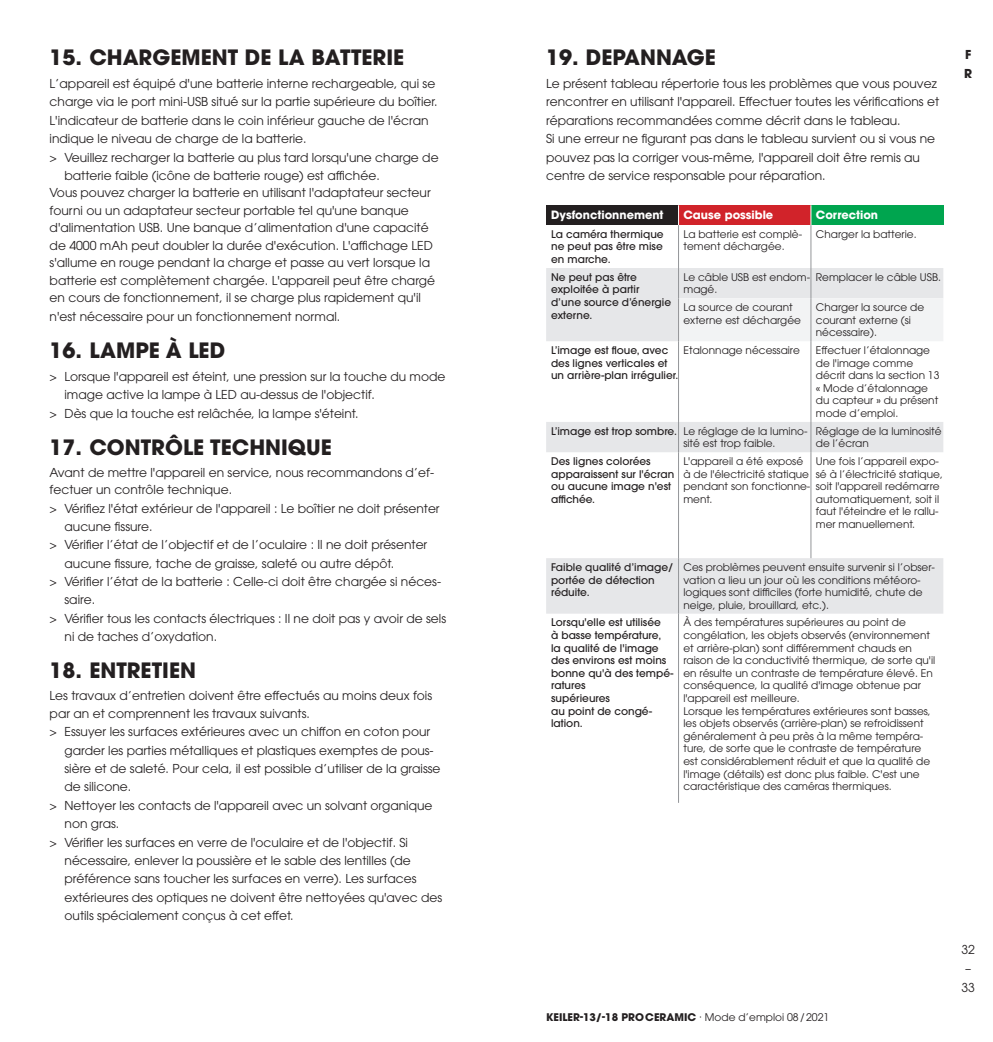
<style>
.page{position:relative;width:993px;height:1042px;background:#fff}
.page>*{position:absolute;margin:0;border:0;box-sizing:border-box;transform-origin:0 0}
.t1{font:700 21px "ITC Avant Garde Pro";color:#231f20}
.t2{font:12.25px/18.4px "ITC Avant Garde Pro";color:#231f20;text-align:center}
.t3{font:700 12.25px/19.2px "ITC Avant Garde Pro";color:#231f20}
.t4{font:700 11.38px "ITC Avant Garde Pro";color:#fff}
.t5{font:10.5px/12.6px "ITC Avant Garde Pro";color:#231f20}
.t6{font:500 10.5px/12.6px "ITC Avant Garde Pro";color:#231f20}
.t7{font:700 10.5px "ITC Avant Garde Pro";color:#231f20}
.s1{font-weight:500}
.s2{font-weight:400}
</style>
<div class="page">
<div style="left:546px;top:205px;width:132px;height:20px;background:#231f20"></div>
<div style="left:678px;top:205px;width:132px;height:20px;background:#d1232a"></div>
<div style="left:810px;top:205px;width:133px;height:20px;background:#00a54f"></div>
<svg style="left:546px;top:268px;width:397px;height:184px"></svg>
<div style="left:679px;top:298px;width:264px;height:43px;background:#f2f3f4"></div>
<div style="left:546px;top:558px;width:397px;height:56px;background:#e6e7e9"></div>
<svg style="left:678px;top:205px;width:1px;height:20px"></svg>
<svg style="left:810px;top:205px;width:1px;height:20px"></svg>
<hr style="left:678px;top:225px;width:1px;height:43px;background:#939598">
<hr style="left:810px;top:225px;width:1px;height:43px;background:#939598">
<hr style="left:678px;top:268px;width:1px;height:30px;background:#939598">
<hr style="left:810px;top:268px;width:1px;height:30px;background:#939598">
<hr style="left:678px;top:298px;width:1px;height:43px;background:#939598">
<hr style="left:810px;top:298px;width:1px;height:43px;background:#939598">
<hr style="left:678px;top:341px;width:1px;height:81px;background:#939598">
<hr style="left:810px;top:341px;width:1px;height:81px;background:#939598">
<hr style="left:678px;top:422px;width:1px;height:30px;background:#939598">
<hr style="left:810px;top:422px;width:1px;height:30px;background:#939598">
<hr style="left:678px;top:452px;width:1px;height:106px;background:#939598">
<hr style="left:810px;top:452px;width:1px;height:106px;background:#939598">
<hr style="left:678px;top:558px;width:1px;height:56px;background:#939598">
<hr style="left:678px;top:614px;width:1px;height:189px;background:#939598">
<h1 class="t1" style="left:50px;top:43px;width:356px">15. CHARGEMENT DE LA BATTERIE</h1>
<p class="t2" style="left:50px;top:74px;width:387px">L’appareil est équipé d'une batterie interne rechargeable, qui se</p>
<p class="t2" style="left:50px;top:93px;width:389px">charge via le port mini-USB situé sur la partie supérieure du boîtier.</p>
<p class="t2" style="left:50px;top:111px;width:380px">L'indicateur de batterie dans le coin inférieur gauche de l'écran</p>
<p class="t2" style="left:50px;top:129px;width:258px">indique le niveau de charge de la batterie.</p>
<p class="t2" style="left:50px;top:148px;width:390px">&gt; Veuillez recharger la batterie au plus tard lorsqu'une charge de</p>
<p class="t2" style="left:64px;top:166px;width:316px">batterie faible (icône de batterie rouge) est affichée.</p>
<p class="t2" style="left:50px;top:184px;width:382px">Vous pouvez charger la batterie en utilisant l'adaptateur secteur</p>
<p class="t2" style="left:50px;top:201px;width:360px">fourni ou un adaptateur secteur portable tel qu'une banque</p>
<p class="t2" style="left:50px;top:219px;width:380px">d'alimentation USB. Une banque d’alimentation d'une capacité</p>
<p class="t2" style="left:50px;top:236px;width:384px">de 4000 mAh peut doubler la durée d'exécution. L'affichage LED</p>
<p class="t2" style="left:50px;top:254px;width:382px">s'allume en rouge pendant la charge et passe au vert lorsque la</p>
<p class="t2" style="left:50px;top:271px;width:387px">batterie est complètement chargée. L'appareil peut être chargé</p>
<p class="t2" style="left:50px;top:289px;width:372px">en cours de fonctionnement, il se charge plus rapidement qu'il</p>
<p class="t2" style="left:50px;top:307px;width:292px">n'est nécessaire pour un fonctionnement normal.</p>
<h1 class="t1" style="left:50px;top:336px;width:177px">16. LAMPE À LED</h1>
<p class="t2" style="left:50px;top:367px;width:397px">&gt; Lorsque l'appareil est éteint, une pression sur la touche du mode</p>
<p class="t2" style="left:64px;top:385px;width:312px">image active la lampe à LED au-dessus de l'objectif.</p>
<p class="t2" style="left:50px;top:404px;width:310px">&gt; Dès que la touche est relâchée, la lampe s'éteint.</p>
<h1 class="t1" style="left:50px;top:433px;width:284px">17. CONTRÔLE TECHNIQUE</h1>
<p class="t2" style="left:50px;top:463px;width:386px">Avant de mettre l'appareil en service, nous recommandons d’ef-</p>
<p class="t2" style="left:50px;top:480px;width:184px">fectuer un contrôle technique.</p>
<p class="t2" style="left:50px;top:499px;width:391px">&gt; Vérifiez l'état extérieur de l'appareil : Le boîtier ne doit présenter</p>
<p class="t2" style="left:64px;top:517px;width:89px">aucune fissure.</p>
<p class="t2" style="left:50px;top:535px;width:379px">&gt; Vérifier l’état de l’objectif et de l’oculaire : Il ne doit présenter</p>
<p class="t2" style="left:64px;top:554px;width:331px">aucune fissure, tache de graisse, saleté ou autre dépôt.</p>
<p class="t2" style="left:50px;top:572px;width:393px">&gt; Vérifier l’état de la batterie : Celle-ci doit être chargée si néces-</p>
<p class="t2" style="left:64px;top:590px;width:32px">saire.</p>
<p class="t2" style="left:50px;top:609px;width:398px">&gt; Vérifier tous les contacts électriques : Il ne doit pas y avoir de sels</p>
<p class="t2" style="left:64px;top:627px;width:154px">ni de taches d’oxydation.</p>
<h1 class="t1" style="left:50px;top:656px;width:148px">18. ENTRETIEN</h1>
<p class="t2" style="left:50px;top:686px;width:384px">Les travaux d’entretien doivent être effectués au moins deux fois</p>
<p class="t2" style="left:50px;top:704px;width:261px">par an et comprennent les travaux suivants.</p>
<p class="t2" style="left:50px;top:722px;width:382px">&gt; Essuyer les surfaces extérieures avec un chiffon en coton pour</p>
<p class="t2" style="left:64px;top:741px;width:370px">garder les parties métalliques et plastiques exemptes de pous-</p>
<p class="t2" style="left:64px;top:759px;width:377px">sière et de saleté. Pour cela, il est possible d’utiliser de la graisse</p>
<p class="t2" style="left:64px;top:777px;width:68px">de silicone.</p>
<p class="t2" style="left:50px;top:796px;width:384px">&gt; Nettoyer les contacts de l'appareil avec un solvant organique</p>
<p class="t2" style="left:64px;top:814px;width:56px">non gras.</p>
<p class="t2" style="left:50px;top:832px;width:360px">&gt; Vérifier les surfaces en verre de l'oculaire et de l'objectif. Si</p>
<p class="t2" style="left:64px;top:851px;width:348px">nécessaire, enlever la poussière et le sable des lentilles (de</p>
<p class="t2" style="left:64px;top:869px;width:353px">préférence sans toucher les surfaces en verre). Les surfaces</p>
<p class="t2" style="left:64px;top:888px;width:379px">extérieures des optiques ne doivent être nettoyées qu'avec des</p>
<p class="t2" style="left:64px;top:906px;width:230px">outils spécialement conçus à cet effet.</p>
<h1 class="t1" style="left:546px;top:43px;width:171px">19. DEPANNAGE</h1>
<p class="t2" style="left:546px;top:74px;width:394px;text-align:left">Le présent tableau répertorie tous les problèmes que vous pouvez rencontrer en utilisant l'appareil. Effectuer toutes les vérifications et réparations recommandées comme décrit dans le tableau.<br>Si une erreur ne figurant pas dans le tableau survient ou si vous ne pouvez pas la corriger vous-même, l'appareil doit être remis au centre de service responsable pour réparation.</p>
<p class="t4" style="left:551px;top:208px;width:114px">Dysfonctionnement</p>
<p class="t4" style="left:683px;top:208px;width:91px">Cause possible</p>
<p class="t4" style="left:815px;top:208px;width:64px">Correction</p>
<p class="t6" style="left:551px;top:228px;width:114px;text-align:justify">La caméra thermique ne peut pas être mise en marche.</p>
<p class="t5" style="left:683px;top:228px;width:120px">La batterie est complè&shy;tement déchargée.</p>
<p class="t5" style="left:815px;top:228px;width:102px">Charger la batterie.</p>
<p class="t6" style="left:551px;top:270px;width:122px">Ne peut pas être exploitée à partir d’une source d’énergie externe.</p>
<p class="t5" style="left:683px;top:270px;width:128px">Le câble USB est endom&shy;magé.</p>
<p class="t5" style="left:815px;top:270px;width:127px">Remplacer le câble USB.</p>
<p class="t5" style="left:683px;top:301px;width:119px">La source de courant externe est déchargée</p>
<p class="t5" style="left:815px;top:301px;width:110px">Charger la source de courant externe (si nécessaire).</p>
<p class="t6" style="left:551px;top:344px;width:129px">L’image est floue, avec des lignes verticales et un arrière-plan irrégulier.</p>
<p class="t5" style="left:683px;top:344px;width:118px">Etalonnage nécessaire</p>
<p class="t5" style="left:815px;top:344px;width:125px">Effectuer l’étalonnage de l'image comme décrit dans la section 13 « Mode d’étalonnage du capteur » du présent mode d’emploi.</p>
<p class="t5" style="left:683px;top:424px;width:125px;text-indent:-132px"><span class="s1">L’image est trop sombre.</span> Le réglage de la lumino&shy;sité est trop faible.</p>
<p class="t5" style="left:815px;top:424px;width:127px">Réglage de la luminosité de l’écran</p>
<p class="t6" style="left:551px;top:455px;width:125px">Des lignes colorées apparaissent sur l'écran ou aucune image n'est affichée.</p>
<p class="t5" style="left:683px;top:455px;width:128px">L'appareil a été exposé à de l'électricité statique pendant son fonctionne&shy;ment.</p>
<p class="t5" style="left:815px;top:455px;width:128px">Une fois l’appareil expo&shy;sé à l’électricité statique, soit l'appareil redémarre automatiquement, soit il faut l'éteindre et le rallu&shy;mer manuellement.</p>
<p class="t6" style="left:551px;top:561px;width:124px">Faible qualité d’image/ portée de détection réduite.</p>
<p class="t5" style="left:683px;top:560px;width:253px">Ces problèmes peuvent ensuite survenir si l’obser&shy;vation a lieu un jour où les conditions météoro&shy;logiques sont difficiles (forte humidité, chute de neige, pluie, brouillard, etc.).</p>
<p class="t6" style="left:551px;top:616px;width:124px">Lorsqu'elle est utilisée<br>à basse température, la qualité de l'image des environs est moins bonne qu'à des tempé&shy;ratures<br>supérieures<br>au point de congé&shy;lation.</p>
<p class="t5" style="left:683px;top:616px;width:253px">À des températures supérieures au point de congélation, les objets observés (environnement et arrière-plan) sont différemment chauds en raison de la conductivité thermique, de sorte qu'il en résulte un contraste de température élevé. En conséquence, la qualité d'image obtenue par l'appareil est meilleure.<br>Lorsque les températures extérieures sont basses, les objets observés (arrière-plan) se refroidissent généralement à peu près à la même tempéra&shy;ture, de sorte que le contraste de température est considérablement réduit et que la qualité de l'image (détails) est donc plus faible. C'est une caractéristique des caméras thermiques.</p>
<p class="t3" style="left:963px;top:44px;width:9px">F<br>R</p>
<p class="t7" style="left:546px;top:1010px;width:284px">KEILER-13/-18 PROCERAMIC <span class="s2">· Mode d’emploi 08/2021</span></p>
<p class="t2" style="left:961px;top:940px;width:15px">32</p>
<p class="t2" style="left:961px;top:959px;width:15px;line-height:19.2px">–<br>33</p>
</div>
